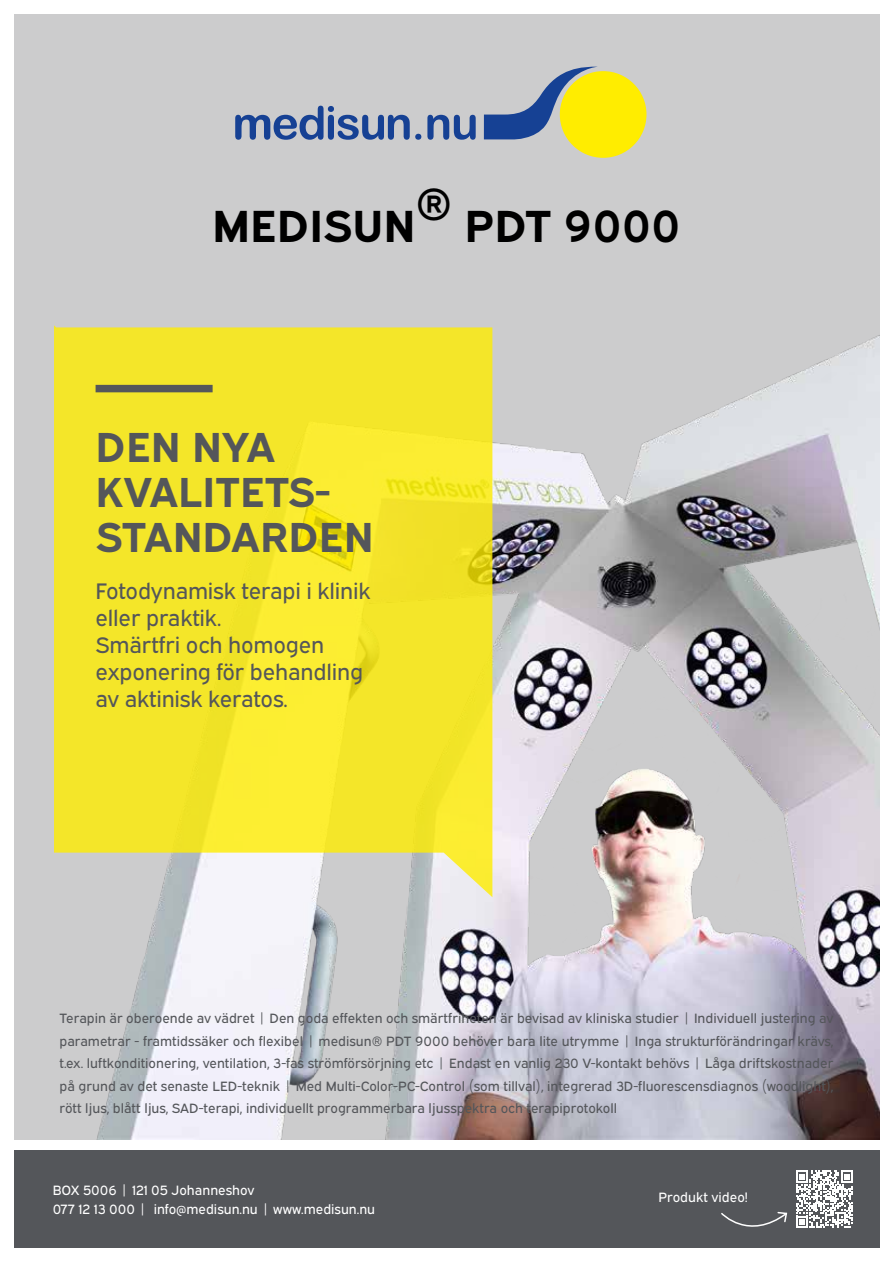
<style>
.page{position:relative;width:893px;height:1263px;background:#fff}
.page>*{position:absolute;margin:0;border:0;box-sizing:border-box;transform-origin:0 0}
.t1{font:700 45px "Expressway Rg";color:#000}
.t2{font:700 42px/45px "Expressway Rg";color:#54565a}
.t3{font:22.5px/27px "Expressway Rg";letter-spacing:-.01em;color:#54565a}
.t4{font:13.5px/22.5px "Expressway Rg";color:#54565a;text-align:justify}
.t5{font:13.5px/19.5px "Expressway Rg";color:#fff}
</style>
<div class="page">
<div style="left:14px;top:14px;width:865px;height:1126px;background:#cccccd"></div>
<img style="left:96px;top:327px;width:783px;height:813px">
<div style="left:14px;top:1150px;width:865px;height:98px;background:#54565a"></div>
<svg style="left:796px;top:1170px;width:57px;height:58px"></svg>
<svg style="left:721px;top:1211px;width:67px;height:16px"></svg>
<svg style="left:54px;top:325px;width:438px;height:572px;background:#f2e537"></svg>
<div style="left:96px;top:385px;width:117px;height:7px;background:#55575a"></div>
<svg style="left:484px;top:67px;width:112px;height:73px"></svg>
<div style="left:560px;top:71px;width:86px;height:87px;background:#ffed00;border-radius:50%"></div>
<svg style="left:427px;top:115px;width:49px;height:25px"></svg>
<svg style="left:235px;top:106px;width:186px;height:34px"></svg>
<h1 class="t1" style="left:415px;top:168px;width:38px">®</h1>
<h1 class="t1" style="left:212px;top:191px;width:205px">MEDISUN</h1>
<h1 class="t1" style="left:465px;top:191px;width:217px">PDT 9000</h1>
<h2 class="t2" style="left:96px;top:420px;width:279px">DEN NYA<br>KVALITETS-<br>STANDARDEN</h2>
<h3 class="t3" style="left:96px;top:576px;width:277px">Fotodynamisk terapi i klinik eller praktik.<br>Smärtfri och homogen exponering för behandling av aktinisk keratos.</h3>
<p class="t4" style="left:60px;top:1006px;width:775px">Terapin är oberoende av vädret | Den goda effekten och smärtfriheten är bevisad av kliniska studier | Individuell justering av parametrar - framtidssäker och flexibel | medisun® PDT 9000 behöver bara lite utrymme | Inga strukturförändringar krävs, t.ex. luftkonditionering, ventilation, 3-fas strömförsörjning etc | Endast en vanlig 230 V-kontakt behövs | Låga driftskostnader på grund av det senaste LED-teknik | Med Multi-Color-PC-Control (som tillval), integrerad 3D-fluorescensdiagnos (woodlight), rött ljus, blått ljus, SAD-terapi, individuellt programmerbara ljusspektra och terapiprotokoll</p>
<p class="t5" style="left:53px;top:1179px;width:324px">BOX 5006 | 121 05 Johanneshov<br>077 12 13 000 | info@medisun.nu | www.medisun.nu</p>
<p class="t5" style="left:658px;top:1186px;width:91px">Produkt video!</p>
</div>
